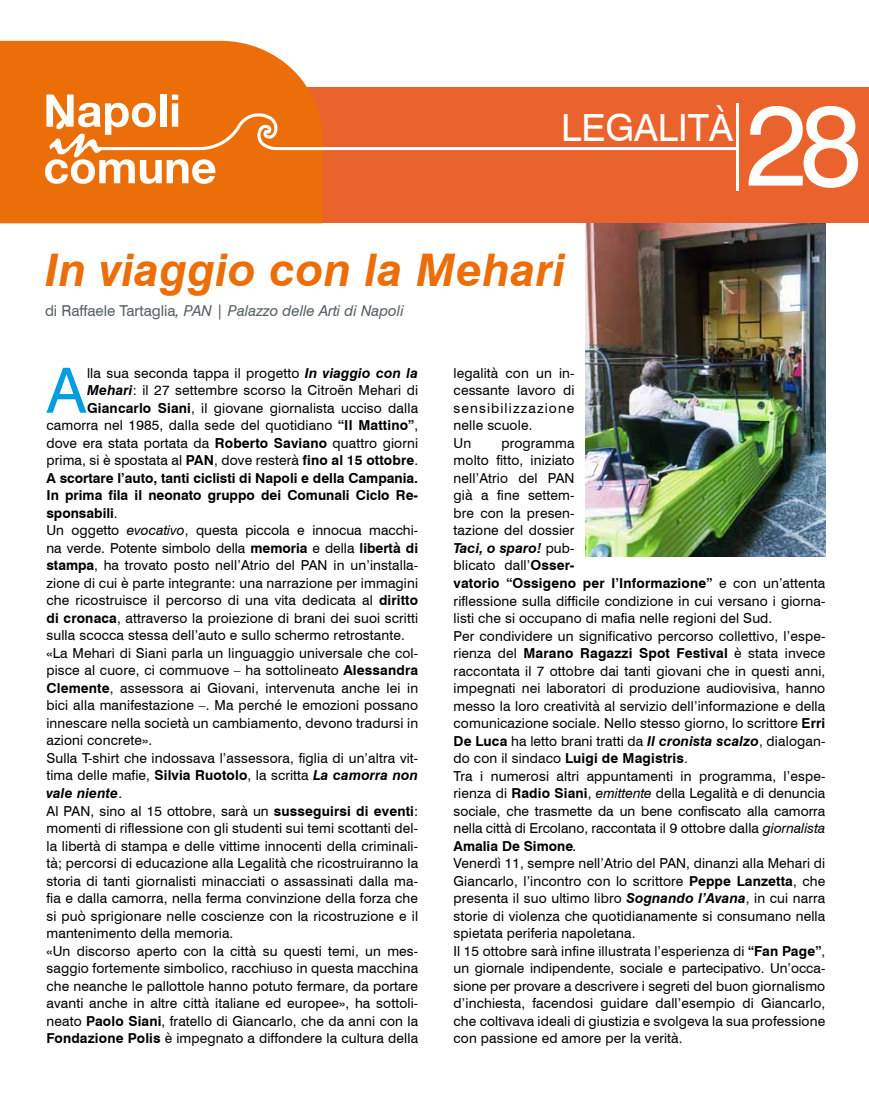
<style>
.page{position:relative;width:869px;height:1099px;background:#fff}
.page>*{position:absolute;margin:0;border:0;box-sizing:border-box;transform-origin:0 0}
.t1{font:113.75px "Swiss 721 BT";color:#fff}
.t2{font:62.38px "Swiss 721 BT";color:#009ee0}
.t3{font:italic 700 45px "Swiss 721 BT";letter-spacing:.01em;color:#eb6e08}
.t4{font:37.5px "Swiss 721 BT";color:#fff}
.t5{font:italic 15px "Swiss 721 BT";color:#576065}
.t6{font:13.75px/17.5px "Swiss 721 BT";letter-spacing:.01em;color:#000}
.t7{font:700 13.75px "Swiss 721 BT";color:#000}
.t8{font:italic 700 13.75px "Swiss 721 BT";letter-spacing:.01em;color:#000}
.s1{font-style:normal}
.s2{font-weight:700;font-style:italic}
.s3{font-weight:700}
.s4{font-weight:400}
.s5{font-style:italic}
.s6{font-weight:400;font-style:normal}
</style>
<div class="page">
<img style="left:585px;top:223px;width:240px;height:333px">
<div style="left:0;top:87px;width:868px;height:136px;background:#ea632d"></div>
<div style="left:0;top:41px;width:322px;height:182px;background:#eb6e08"></div>
<hr style="left:735px;top:104px;width:3px;height:87px;background:#fff">
<svg style="left:45px;top:94px;width:694px;height:90px"></svg>
<h3 class="t4" style="left:561px;top:105px;width:22px">legalit</h3>
<h3 class="t4" style="left:708px;top:105px;width:25px">à</h3>
<h1 class="t1" style="left:744px;top:76px;width:118px">28</h1>
<h3 class="t3" style="left:45px;top:242px;width:521px">In viaggio con la Mehari</h3>
<p class="t5" style="left:45px;top:301px;width:360px"><span class="s1">di Raffaele Tartaglia</span>, PAN | Palazzo delle Arti di Napoli</p>
<h2 class="t2" style="left:47px;top:352px;width:41px">A</h2>
<p class="t6" style="left:87px;top:364px;width:332px">lla sua seconda tappa il progetto <span class="s2">In viaggio con la</span></p>
<p class="t6" style="left:87px;top:381px;width:332px"><span class="s2">Mehari</span>: il 27 settembre scorso la Citroën Mehari di</p>
<p class="t6" style="left:87px;top:399px;width:332px"><span class="s3">Giancarlo Siani</span>, il giovane giornalista ucciso dalla</p>
<p class="t6" style="left:46px;top:416px;width:373px">camorra nel 1985, dalla sede del quotidiano <span class="s3">“I l Mattino”</span>,</p>
<p class="t6" style="left:46px;top:434px;width:373px">dove era stata portata da <span class="s3">Roberto Saviano</span> quattro giorni</p>
<p class="t6" style="left:46px;top:451px;width:373px">prima, si è spostata al <span class="s3">PAN</span>, dove resterà <span class="s3">fino al 15 ottobre</span>.</p>
<p class="t7" style="left:46px;top:469px;width:373px">A scortare l’auto, tanti ciclisti di Napoli e della Campania.</p>
<p class="t7" style="left:46px;top:487px;width:373px">I n prima fila il neonato gruppo dei Comunali Ciclo Re-</p>
<p class="t7" style="left:46px;top:504px;width:73px">sponsabili<span class="s4">.</span></p>
<p class="t6" style="left:46px;top:521px;width:373px">Un oggetto <span class="s5">evocativo</span>, questa piccola e innocua macchi-</p>
<p class="t6" style="left:46px;top:539px;width:373px">na verde. Potente simbolo della <span class="s3">memoria</span> e della <span class="s3">libertà di</span></p>
<p class="t6" style="left:46px;top:556px;width:373px"><span class="s3">stampa</span>, ha trovato posto nell’Atrio del PAN in un’installa-</p>
<p class="t6" style="left:46px;top:574px;width:373px">zione di cui è parte integrante: una narrazione per immagini</p>
<p class="t6" style="left:46px;top:591px;width:373px">che ricostruisce il percorso di una vita dedicata al <span class="s3">diritto</span></p>
<p class="t6" style="left:46px;top:609px;width:373px"><span class="s3">di cronaca</span>, attraverso la proiezione di brani dei suoi scritti</p>
<p class="t6" style="left:46px;top:626px;width:360px">sulla scocca stessa dell’auto e sullo schermo retrostante.</p>
<p class="t6" style="left:46px;top:644px;width:373px">«La Mehari di Siani parla un linguaggio universale che col-</p>
<p class="t6" style="left:46px;top:661px;width:373px">pisce al cuore, ci commuove – ha sottolineato <span class="s3">Alessandra</span></p>
<p class="t6" style="left:46px;top:679px;width:373px"><span class="s3">Clemente</span>, assessora ai Giovani, intervenuta anche lei in</p>
<p class="t6" style="left:46px;top:696px;width:373px">bici alla manifestazione –. Ma perché le emozioni possano</p>
<p class="t6" style="left:46px;top:714px;width:373px">innescare nella società un cambiamento, devono tradursi in</p>
<p class="t6" style="left:46px;top:731px;width:107px">azioni concrete».</p>
<p class="t6" style="left:46px;top:749px;width:373px">Sulla T-shirt che indossava l’assessora, figlia di un’altra vit-</p>
<p class="t6" style="left:46px;top:766px;width:373px">tima delle mafie, <span class="s3">Silvia Ruotolo</span>, la scritta <span class="s2">La camorra non</span></p>
<p class="t8" style="left:46px;top:784px;width:77px">vale niente<span class="s6">.</span></p>
<p class="t6" style="left:46px;top:801px;width:373px">Al PAN, sino al 15 ottobre, sarà un <span class="s3">susseguirsi di eventi</span>:</p>
<p class="t6" style="left:46px;top:819px;width:373px">momenti di riflessione con gli studenti sui temi scottanti del-</p>
<p class="t6" style="left:46px;top:836px;width:373px">la libertà di stampa e delle vittime innocenti della criminali-</p>
<p class="t6" style="left:46px;top:854px;width:373px">tà; percorsi di educazione alla Legalità che ricostruiranno la</p>
<p class="t6" style="left:46px;top:871px;width:373px">storia di tanti giornalisti minacciati o assassinati dalla ma-</p>
<p class="t6" style="left:46px;top:889px;width:373px">fia e dalla camorra, nella ferma convinzione della forza che</p>
<p class="t6" style="left:46px;top:906px;width:373px">si può sprigionare nelle coscienze con la ricostruzione e il</p>
<p class="t6" style="left:46px;top:924px;width:188px">mantenimento della memoria.</p>
<p class="t6" style="left:46px;top:941px;width:373px">«Un discorso aperto con la città su questi temi, un mes-</p>
<p class="t6" style="left:46px;top:959px;width:373px">saggio fortemente simbolico, racchiuso in questa macchina</p>
<p class="t6" style="left:46px;top:976px;width:373px">che neanche le pallottole hanno potuto fermare, da portare</p>
<p class="t6" style="left:46px;top:994px;width:373px">avanti anche in altre città italiane ed europee», ha sottoli-</p>
<p class="t6" style="left:46px;top:1011px;width:373px">neato <span class="s3">Paolo Siani</span>, fratello di Giancarlo, che da anni con la</p>
<p class="t6" style="left:46px;top:1029px;width:373px"><span class="s3">Fondazione Polis</span> è impegnato a diffondere la cultura della</p>
<p class="t6" style="left:453px;top:364px;width:122px">legalità con un in&shy;cessante lavoro di sensibilizzazione nelle scuole.<br>Un</p>
<p class="t6" style="left:453px;top:434px;width:373px;text-indent:48px">programma<br>molto fitto, iniziato<br>nell’Atrio del PAN<br>già a fine settem-<br>bre con la presen-<br>tazione del dossier<br><span class="s2">Taci, o sparo!</span> pub-<br>blicato dall’<span class="s3">Osser-<br>vatorio “Ossigeno per l’I nformazione”</span> e con un’attenta riflessione sulla difficile condizione in cui versano i giorna&shy;listi che si occupano di mafia nelle regioni del Sud.<br>Per condividere un significativo percorso collettivo, l’espe&shy;rienza del <span class="s3">Marano Ragazzi Spot Festival</span> è stata invece raccontata il 7 ottobre dai tanti giovani che in questi anni, impegnati nei laboratori di produzione audiovisiva, hanno messo la loro creatività al servizio dell’informazione e della comunicazione sociale. Nello stesso giorno, lo scrittore <span class="s3">Erri De Luca</span> ha letto brani tratti da <span class="s2">Il cronista scalzo</span>, dialogan&shy;do con il sindaco <span class="s3">Luigi de Magistris</span>.<br>Tra i numerosi altri appuntamenti in programma, l’espe&shy;rienza di <span class="s3">Radio Siani</span>, <span class="s5">emittente</span> della Legalità e di denuncia sociale, che trasmette da un bene confiscato alla camorra nella città di Ercolano, raccontata il 9 ottobre dalla <span class="s5">giornalista </span><span class="s3">Amalia De Simone</span><span class="s5">.<br></span>Venerdì 11, sempre nell’Atrio del PAN, dinanzi alla Mehari di Giancarlo, l’incontro con lo scrittore <span class="s3">Peppe Lanzetta</span>, che presenta il suo ultimo libro <span class="s2">Sognando l’Avana</span>, in cui narra storie di violenza che quotidianamente si consumano nella spietata periferia napoletana.<br>Il 15 ottobre sarà infine illustrata l’esperienza di <span class="s3">“Fan Page”</span>, un giornale indipendente, sociale e partecipativo. Un’occa&shy;sione per provare a descrivere i segreti del buon giornalismo d’inchiesta, facendosi guidare dall’esempio di Giancarlo, che coltivava ideali di giustizia e svolgeva la sua professione con passione ed amore per la verità.</p>
</div>
